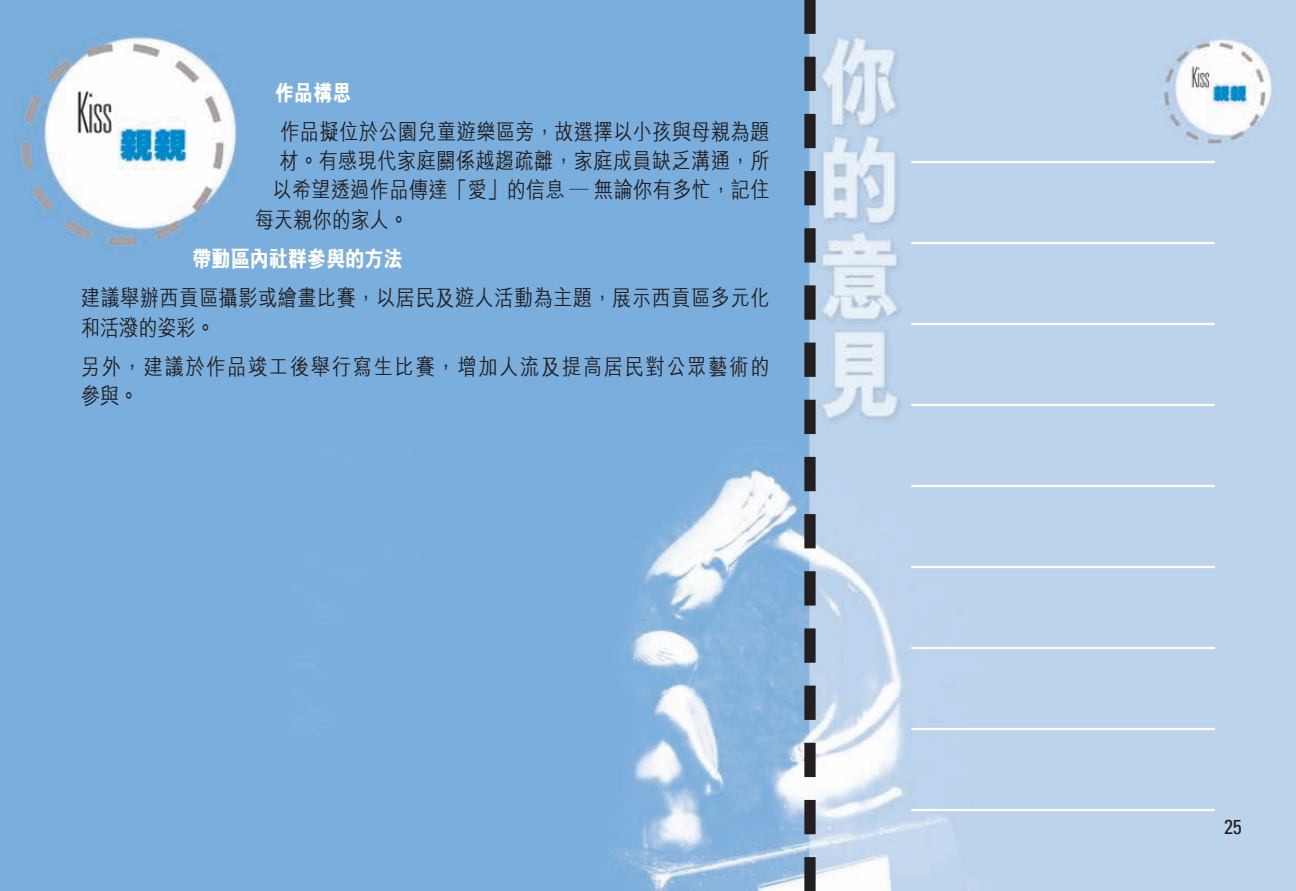
<style>
.page{position:relative;width:1296px;height:891px;background:#fff}
.page>*{position:absolute;margin:0;border:0;box-sizing:border-box;transform-origin:0 0}
.t1{font:500 22.5px/29.2px "M Hei";letter-spacing:.025em;color:#231f20;scale:.85 1}
.t2{font:500 22.5px/29.2px "M Hei";letter-spacing:.095em;color:#231f20;scale:.85 1}
.t3{font:800 22.5px "M Hei";color:#fff;scale:.85 1}
.t4{font:500 22.5px "M Hei";color:#231f20;scale:.85 1}
.t5{font:condensed 20.25px "Univers";color:#231f20}
</style>
<div class="page">
<img style="left:0;top:0;width:1296px;height:891px">
<svg style="left:804px;top:34px;width:12px;height:823px;background:#5f6b79"></svg>
<div style="left:804px;top:0;width:12px;height:34px;background:#231f20"></div>
<div style="left:804px;top:857px;width:12px;height:34px;background:#231f20"></div>
<hr style="left:911px;top:161px;width:304px;height:2px;background:#fff">
<hr style="left:911px;top:242px;width:304px;height:2px;background:#fff">
<hr style="left:911px;top:323px;width:304px;height:2px;background:#fff">
<hr style="left:911px;top:404px;width:304px;height:2px;background:#fff">
<hr style="left:911px;top:485px;width:304px;height:2px;background:#fff">
<hr style="left:911px;top:566px;width:304px;height:2px;background:#fff">
<hr style="left:911px;top:647px;width:304px;height:2px;background:#fff">
<hr style="left:911px;top:728px;width:304px;height:2px;background:#fff">
<hr style="left:911px;top:809px;width:304px;height:2px;background:#fff">
<p class="t3" style="left:275px;top:81px;width:91px">作品構思</p>
<p class="t1" style="left:281px;top:117px;width:577px">作品擬位於公園兒童遊樂區旁，故選擇以小孩與母親為題</p>
<p class="t1" style="left:279px;top:146px;width:578px">材。有感現代家庭關係越趨疏離，家庭成員缺乏溝通，所</p>
<p class="t1" style="left:273px;top:175px;width:586px">以希望透過作品傳達「愛」的信息 — 無論你有多忙，記住</p>
<p class="t4" style="left:255px;top:208px;width:181px">每天親你的家人。</p>
<p class="t3" style="left:193px;top:247px;width:249px">帶動區內社群參與的方法</p>
<p class="t1" style="left:81px;top:283px;width:811px">建議舉辦西貢區攝影或繪畫比賽，以居民及遊人活動為主題，展示西貢區多元化和活潑的姿彩。</p>
<p class="t2" style="left:81px;top:352px;width:811px">另外，建議於作品竣工後舉行寫生比賽，增加人流及提高居民對公眾藝術的參與。</p>
<p class="t5" style="left:1224px;top:819px;width:19px">25</p>
</div>
